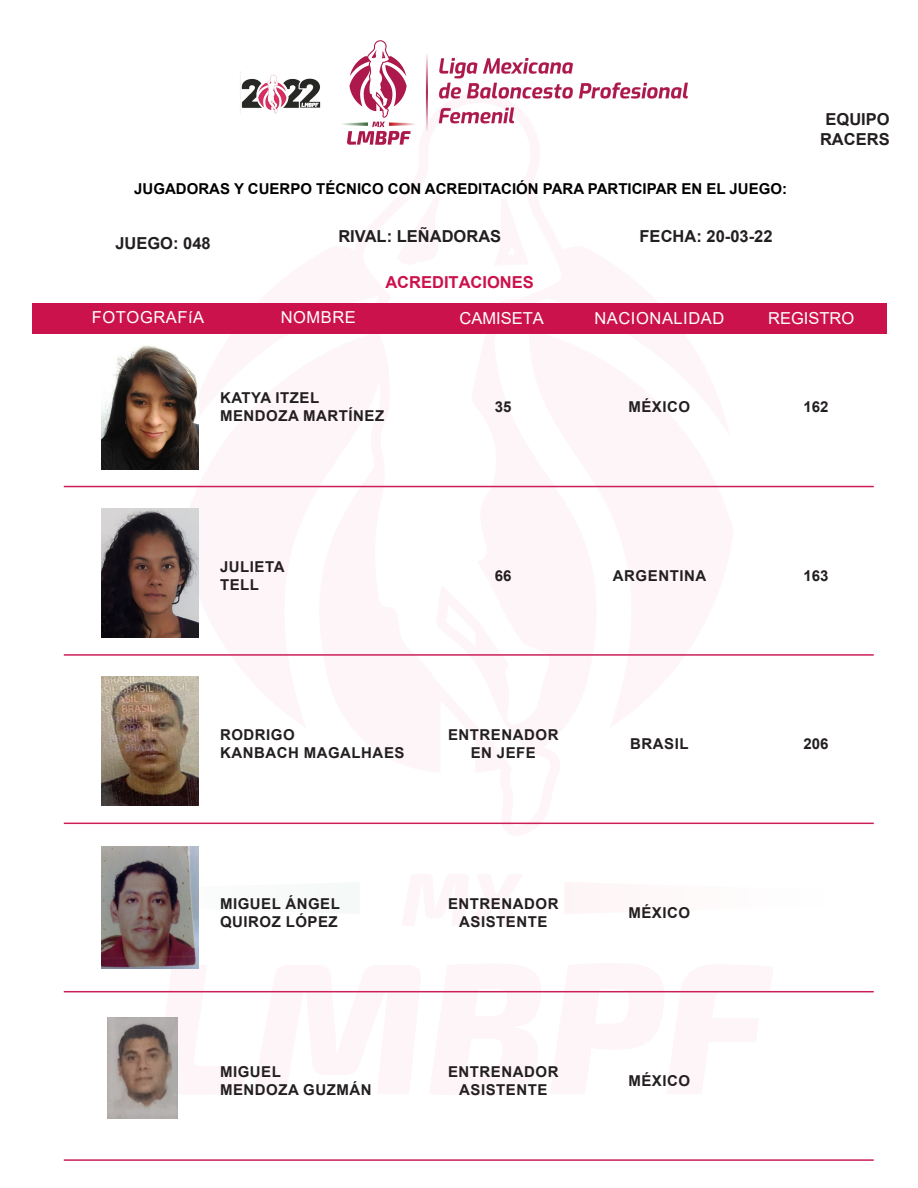
<style>
.page{position:relative;width:918px;height:1188px;background:#fff}
.page>*{position:absolute;margin:0;border:0;box-sizing:border-box;transform-origin:0 0}
.t1{font:700 16.5px/19.8px "Arial";color:#231f20;text-align:center}
.t2{font:16.5px "Arial";letter-spacing:.035em;color:#fff}
.t3{font:16.5px "Arial";color:#fff}
.t4{font:700 16.5px "Arial";color:#cc124c}
.t5{font:700 15px/18px "Arial";letter-spacing:.035em;color:#231f20;text-align:center}
.t6{font:700 15px "Arial";color:#000}
</style>
<div class="page">
<svg style="left:146px;top:953px;width:639px;height:40px"></svg>
<svg style="left:101px;top:871px;width:98px;height:54px"></svg>
<svg style="left:360px;top:485px;width:204px;height:340px"></svg>
<div style="left:33px;top:303px;width:854px;height:31px;background:#cc124c"></div>
<img style="left:240px;top:40px;width:447px;height:105px">
<img style="left:102px;top:345px;width:96px;height:124px">
<hr style="left:64px;top:486px;width:810px;height:1px;background:#cc1f56">
<img style="left:102px;top:509px;width:96px;height:129px">
<hr style="left:64px;top:654px;width:810px;height:2px;background:#cc1f56">
<img style="left:102px;top:677px;width:96px;height:129px">
<hr style="left:64px;top:823px;width:810px;height:1px;background:#cc1f56">
<img style="left:102px;top:847px;width:96px;height:122px">
<hr style="left:64px;top:991px;width:810px;height:1px;background:#cc1f56">
<img style="left:108px;top:1017px;width:70px;height:101px">
<hr style="left:64px;top:1159px;width:810px;height:2px;background:#cc1f56">
<p class="t6" style="left:134px;top:178px;width:654px">JUGADORAS Y CUERPO TÉCNICO CON ACREDITACIÓN PARA PARTICIPAR EN EL JUEGO:</p>
<p class="t1" style="left:115px;top:233px;width:97px">JUEGO: 048</p>
<p class="t1" style="left:338px;top:227px;width:164px">RIVAL: LEÑADORAS</p>
<p class="t1" style="left:640px;top:227px;width:134px">FECHA: 20-03-22</p>
<p class="t4" style="left:385px;top:271px;width:150px">ACREDITACIONES</p>
<p class="t1" style="left:820px;top:110px;width:71px">EQUIPO<br>RACERS</p>
<p class="t2" style="left:92px;top:306px;width:114px">FOTOGRAFíA</p>
<p class="t2" style="left:281px;top:306px;width:77px">NOMBRE</p>
<p class="t3" style="left:460px;top:307px;width:86px">CAMISETA</p>
<p class="t3" style="left:768px;top:307px;width:88px">REGISTRO</p>
<p class="t2" style="left:594px;top:307px;width:131px">NACIONALIDAD</p>
<p class="t5" style="left:220px;top:389px;width:101px">KATYA ITZEL</p>
<p class="t5" style="left:220px;top:407px;width:166px">MENDOZA MARTÍNEZ</p>
<p class="t5" style="left:495px;top:398px;width:18px">35</p>
<p class="t5" style="left:628px;top:398px;width:63px">MÉXICO</p>
<p class="t5" style="left:804px;top:398px;width:27px">162</p>
<p class="t5" style="left:220px;top:558px;width:66px">JULIETA</p>
<p class="t5" style="left:220px;top:576px;width:41px">TELL</p>
<p class="t5" style="left:495px;top:567px;width:18px">66</p>
<p class="t5" style="left:613px;top:567px;width:95px">ARGENTINA</p>
<p class="t5" style="left:804px;top:567px;width:27px">163</p>
<p class="t5" style="left:220px;top:726px;width:76px">RODRIGO</p>
<p class="t5" style="left:220px;top:744px;width:186px">KANBACH MAGALHAES</p>
<p class="t5" style="left:448px;top:726px;width:112px">ENTRENADOR<br>EN JEFE</p>
<p class="t5" style="left:630px;top:735px;width:60px">BRASIL</p>
<p class="t5" style="left:804px;top:735px;width:27px">206</p>
<p class="t5" style="left:220px;top:894px;width:121px">MIGUEL ÁNGEL</p>
<p class="t5" style="left:220px;top:912px;width:119px">QUIROZ LÓPEZ</p>
<p class="t5" style="left:448px;top:894px;width:112px">ENTRENADOR<br>ASISTENTE</p>
<p class="t5" style="left:628px;top:903px;width:63px">MÉXICO</p>
<p class="t5" style="left:220px;top:1063px;width:62px">MIGUEL</p>
<p class="t5" style="left:220px;top:1081px;width:153px">MENDOZA GUZMÁN</p>
<p class="t5" style="left:448px;top:1063px;width:112px">ENTRENADOR<br>ASISTENTE</p>
<p class="t5" style="left:628px;top:1072px;width:63px">MÉXICO</p>
</div>
